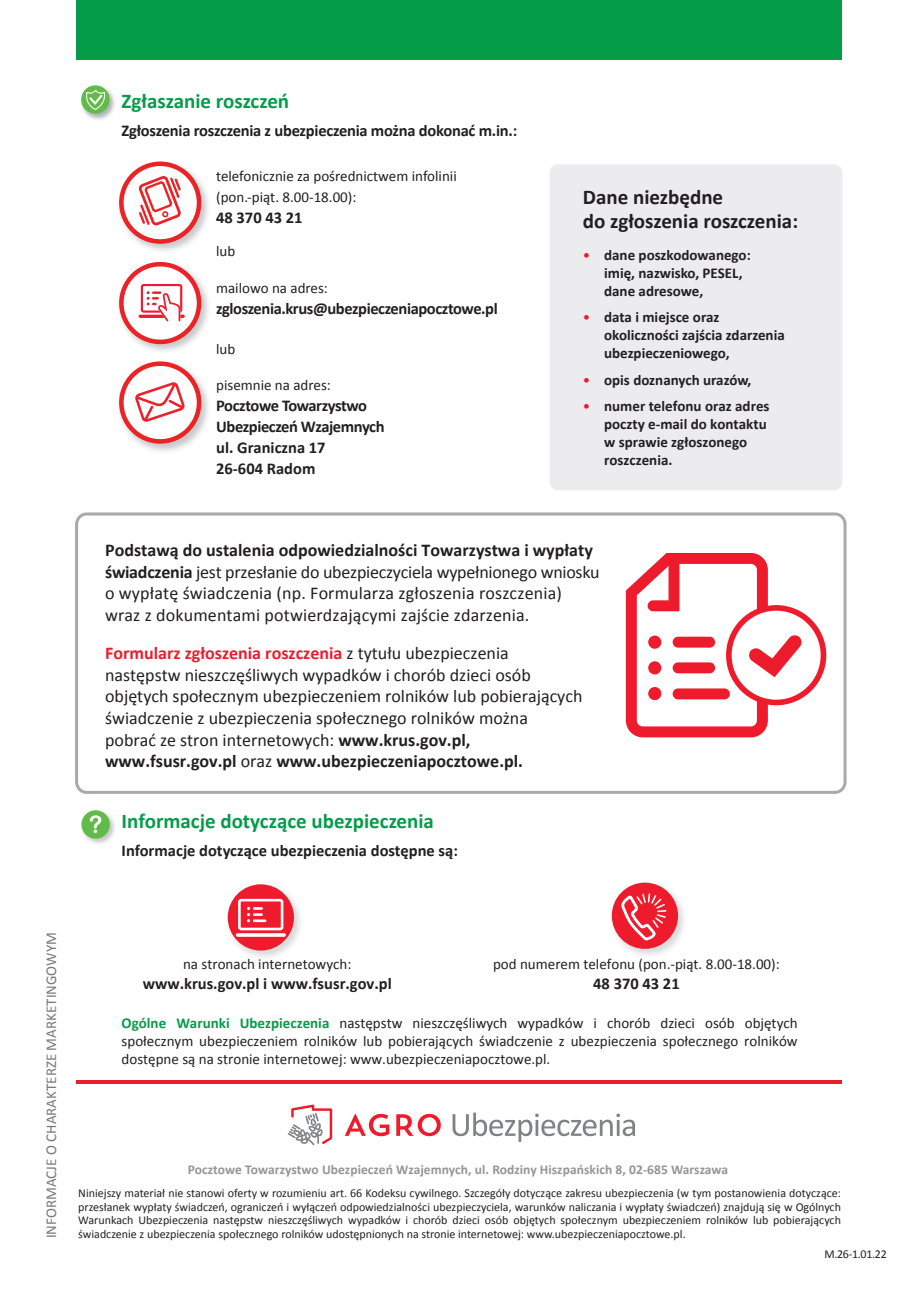
<style>
.page{position:relative;width:919px;height:1289px;background:#fff}
.page>*{position:absolute;margin:0;border:0;box-sizing:border-box;transform-origin:0 0}
.t1{font:700 21px "Calibri";color:#049c49}
.t2{font:700 21px/24px "Calibri";color:#231f20}
.t3{font:18px/21.6px "Calibri";color:#231f20}
.t4{font:700 16.5px/21px "Calibri";letter-spacing:-.015em;color:#231f20}
.t5{font:15px/18px "Calibri";color:#231f20}
.t6{font:700 15px/18px "Calibri";color:#231f20}
.t7{font:15px "Calibri";color:#76787b}
.t8{font:700 13.5px "Calibri";letter-spacing:.005em;color:#939598}
.t9{font:12px/13.5px "Calibri";color:#231f20;text-align:justify}
.s1{font-weight:400;color:#ee1b2c}
.s2{font-weight:700}
.s3{font-weight:700;color:#ee1b2c}
.s4{font-weight:700;color:#049c49}
</style>
<div class="page">
<img style="left:140px;top:261px;width:68px;height:90px">
<img style="left:138px;top:383px;width:70px;height:69px">
<div style="left:75px;top:512px;width:771px;height:281px;border:3px solid #a8a9ad;border-radius:10px"></div>
<div style="left:549px;top:164px;width:293px;height:326px;background:#ececee;border-radius:9px"></div>
<svg style="left:119px;top:262px;width:82px;height:82px"></svg>
<svg style="left:625px;top:553px;width:201px;height:184px"></svg>
<img style="left:81px;top:85px;width:34px;height:35px">
<svg style="left:81px;top:85px;width:28px;height:29px"></svg>
<svg style="left:84px;top:88px;width:23px;height:23px"></svg>
<img style="left:82px;top:810px;width:33px;height:34px">
<div style="left:81px;top:810px;width:29px;height:28px;background:#61bb48;border-radius:50%"></div>
<svg style="left:90px;top:815px;width:11px;height:18px"></svg>
<svg style="left:119px;top:361px;width:82px;height:82px"></svg>
<svg style="left:345px;top:1113px;width:44px;height:23px"></svg>
<svg style="left:396px;top:1113px;width:45px;height:23px"></svg>
<svg style="left:452px;top:1112px;width:183px;height:29px"></svg>
<svg style="left:287px;top:1104px;width:45px;height:41px"></svg>
<hr style="left:77px;top:1080px;width:764px;height:3px;background:#ee1b2c">
<div style="left:77px;top:0;width:765px;height:59px;background:#049c49"></div>
<img style="left:140px;top:183px;width:68px;height:68px">
<img style="left:616px;top:883px;width:68px;height:72px">
<div style="left:611px;top:882px;width:67px;height:66px;background:#ee1b2c;border-radius:50%"></div>
<svg style="left:620px;top:892px;width:47px;height:50px"></svg>
<img style="left:227px;top:885px;width:73px;height:72px">
<div style="left:228px;top:884px;width:66px;height:66px;background:#ee1b2c;border-radius:50%"></div>
<svg style="left:247px;top:907px;width:18px;height:15px"></svg>
<hr style="left:237px;top:933px;width:47px;height:3px;background:#fff">
<div style="left:238px;top:898px;width:45px;height:32px;border:3px solid #fff;border-radius:2px"></div>
<svg style="left:119px;top:161px;width:82px;height:83px"></svg>
<h1 class="t1" style="left:122px;top:86px;width:169px">Zgłaszanie roszczeń</h1>
<h3 class="t4" style="left:122px;top:119px;width:397px">Zgłoszenia roszczenia z ubezpieczenia można dokonać m.in.:</h3>
<p class="t5" style="left:216px;top:165px;width:242px;line-height:21px">telefonicznie za pośrednictwem infolinii (pon.-piąt. 8.00-18.00):</p>
<h3 class="t4" style="left:216px;top:206px;width:88px">48 370 43 21</h3>
<p class="t5" style="left:216px;top:242px;width:21px">lub</p>
<p class="t5" style="left:216px;top:279px;width:113px">mailowo na adres:</p>
<h3 class="t4" style="left:216px;top:298px;width:283px">zgloszenia.krus@ubezpieczeniapocztowe.pl</h3>
<p class="t5" style="left:216px;top:340px;width:21px">lub</p>
<p class="t5" style="left:216px;top:376px;width:116px">pisemnie na adres:</p>
<h3 class="t4" style="left:216px;top:394px;width:170px">Pocztowe Towarzystwo<br>Ubezpiec zeń Wzajemnych ul. Graniczna 17<br>26-604 Radom</h3>
<h1 class="t2" style="left:582px;top:184px;width:217px">Dane niezbędne<br>do zgłoszenia roszczenia:</h1>
<p class="t6" style="left:604px;top:245px;width:148px;text-indent:-21px"><span class="s1">•</span> dane poszkodowanego: imię, nazwisko, PESEL, dane adresowe,</p>
<p class="t6" style="left:604px;top:307px;width:182px;text-indent:-21px"><span class="s1">•</span> data i miejsce oraz okoliczności zajścia zdarzenia ubezpieczeniowego,</p>
<p class="t6" style="left:583px;top:370px;width:170px"><span class="s1">•</span> opis doznanych urazów,</p>
<p class="t6" style="left:604px;top:396px;width:167px;text-indent:-21px"><span class="s1">•</span> numer telefonu oraz adres poczty e-mail do kontaktu w sprawie zgłoszonego roszczenia.</p>
<p class="t3" style="left:105px;top:539px;width:496px"><span class="s2">Podstawą do ustalenia odpowiedzialności Towarzystwa i wypłaty świadczenia</span> jest przesłanie do ubezpieczyciela wypełnionego wniosku o wypłatę świadczenia (np. Formularza zgłoszenia roszczenia) wraz z dokumentami potwierdzającymi zajście zdarzenia.</p>
<p class="t3" style="left:105px;top:642px;width:479px"><span class="s3">Formularz zgłoszenia roszczenia</span> z tytułu ubezpieczenia następstw nieszczęśliwych wypadków i chorób dzieci osób objętych społecznym ubezpieczeniem rolników lub pobierających świadczenie z ubezpieczenia społecznego rolników można pobrać ze stron internetowych: <span class="s2">www.krus.gov.pl, www.fsusr.gov.pl</span> oraz <span class="s2">www.ubezpieczeniapocztowe.pl.</span></p>
<h1 class="t1" style="left:122px;top:806px;width:314px">Informacje dotyczące ubezpieczenia</h1>
<h3 class="t4" style="left:122px;top:839px;width:338px">Informacje dotyczące ubezpieczenia dostępne są:</h3>
<p class="t7" style="left:41px;top:1238px;width:308px;rotate:-90deg">INFORMACJE O CHARAKTERZE MARKETINGOWYM</p>
<p class="t5" style="left:183px;top:954px;width:170px">na stronach internetowych:</p>
<h3 class="t4" style="left:143px;top:972px;width:250px">www.krus.gov.pl i www.fsusr.gov.pl</h3>
<p class="t5" style="left:493px;top:954px;width:288px">pod numerem telefonu (pon.-piąt. 8.00-18.00):</p>
<h3 class="t4" style="left:593px;top:972px;width:88px">48 370 43 21</h3>
<p class="t5" style="left:122px;top:1013px;width:677px;text-align:justify"><span class="s4">Ogólne Warunki Ubezpieczenia</span> następstw nieszczęśliwych wypadków i chorób dzieci osób objętych społecznym ubezpieczeniem rolników lub pobierających świadczenie z ubezpieczenia społecznego rolników dostępne są na stronie internetowej: www.ubezpieczeniapocztowe.pl.</p>
<p class="t8" style="left:188px;top:1159px;width:542px">Pocztowe Towarzystwo Ubezpieczeń Wzajemnych, ul. Rodziny Hiszpańskich 8, 02-685 Warszawa</p>
<p class="t9" style="left:78px;top:1186px;width:764px">Niniejszy materiał nie stanowi oferty w rozumieniu art. 66 Kodeksu cywilnego. Szczegóły dotyczące zakresu ubezpieczenia (w tym postanowienia dotyczące: przesłanek wypłaty świadczeń, ograniczeń i wyłączeń odpowiedzialności ubezpieczyciela, warunków naliczania i wypłaty świadczeń) znajdują się w Ogólnych Warunkach Ubezpieczenia następstw nieszczęśliwych wypadków i chorób dzieci osób objętych społecznym ubezpieczeniem rolników lub pobierających świadczenie z ubezpieczenia społecznego rolników udostępnionych na stronie internetowej: www.ubezpieczeniapocztowe.pl.</p>
<p class="t9" style="left:824px;top:1246px;width:64px">M.26-1.01.22</p>
</div>
